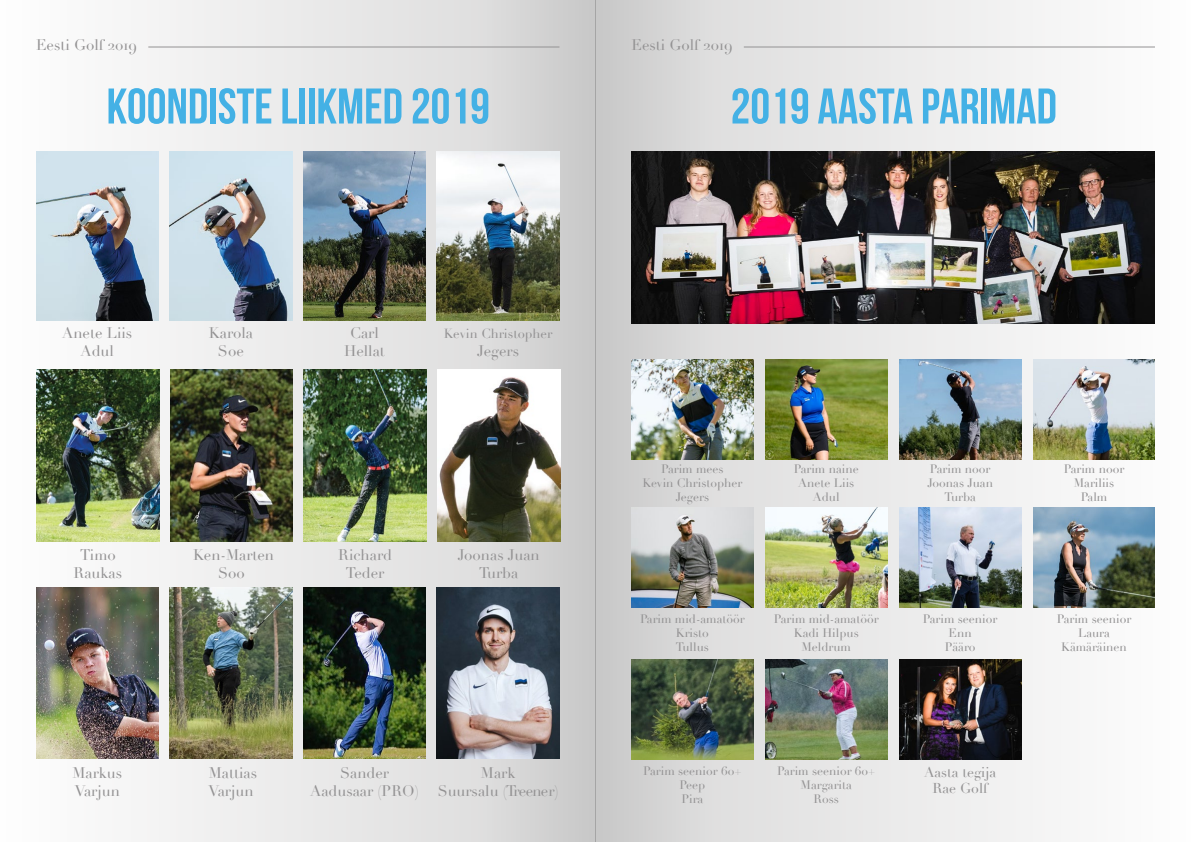
<style>
.page{position:relative;width:1191px;height:842px;background:#fff}
.page>*{position:absolute;margin:0;border:0;box-sizing:border-box;transform-origin:0 0}
.t1{font:700 50px "Bebas Neue";color:#44b1e5}
.t2{font:15px/18px "Didot";color:#939293;text-align:center}
.t3{font:14px/16.8px "Didot";color:#939293;text-align:center}
.t4{font:13px "Didot";color:#939293}
.t5{font:12px/14px "Didot";color:#939293;text-align:center}
</style>
<div class="page">
<div style="left:0;top:0;width:595px;height:842px;background:linear-gradient(to right,#fefffe,#d0d0d0)"></div>
<div style="left:595px;top:0;width:596px;height:842px;background:linear-gradient(to right,#d1d1d1,#fff)"></div>
<hr style="left:148px;top:47px;width:411px;height:1px;background:#939293">
<hr style="left:744px;top:47px;width:411px;height:1px;background:#939293">
<img style="left:36px;top:151px;width:123px;height:169px">
<img style="left:170px;top:151px;width:122px;height:169px">
<img style="left:303px;top:151px;width:123px;height:169px">
<img style="left:437px;top:151px;width:122px;height:169px">
<img style="left:170px;top:369px;width:123px;height:172px">
<img style="left:304px;top:369px;width:122px;height:172px">
<img style="left:437px;top:369px;width:123px;height:172px">
<img style="left:37px;top:369px;width:122px;height:172px">
<img style="left:36px;top:588px;width:123px;height:170px">
<img style="left:170px;top:588px;width:122px;height:170px">
<img style="left:303px;top:588px;width:123px;height:170px">
<img style="left:437px;top:588px;width:122px;height:170px">
<img style="left:631px;top:151px;width:524px;height:173px">
<img style="left:631px;top:359px;width:122px;height:100px">
<img style="left:765px;top:359px;width:122px;height:100px">
<img style="left:899px;top:359px;width:122px;height:100px">
<img style="left:1033px;top:359px;width:122px;height:100px">
<img style="left:631px;top:508px;width:122px;height:100px">
<img style="left:765px;top:508px;width:122px;height:100px">
<img style="left:1033px;top:508px;width:122px;height:100px">
<img style="left:899px;top:508px;width:122px;height:100px">
<img style="left:765px;top:659px;width:122px;height:100px">
<img style="left:631px;top:659px;width:122px;height:100px">
<img style="left:899px;top:659px;width:122px;height:100px">
<p class="t2" style="left:36px;top:36px;width:102px">Eesti Golf 2019</p>
<h1 class="t1" style="left:106px;top:79px;width:385px">KOONDISTE LIIKMED 2019</h1>
<h1 class="t1" style="left:730px;top:79px;width:328px">2019 AASTA PARIMAD</h1>
<p class="t2" style="left:631px;top:36px;width:102px">Eesti Golf 2019</p>
<p class="t2" style="left:62px;top:324px;width:71px">Anete Liis<br>Adul</p>
<p class="t2" style="left:209px;top:324px;width:46px">Karola<br>Soe</p>
<p class="t2" style="left:344px;top:324px;width:42px">Carl<br>Hellat</p>
<p class="t4" style="left:444px;top:326px;width:110px">Kevin Christopher</p>
<p class="t2" style="left:477px;top:342px;width:43px">Jegers</p>
<p class="t2" style="left:74px;top:546px;width:50px">Timo<br>Raukas</p>
<p class="t2" style="left:193px;top:546px;width:82px">Ken-Marten<br>Soo</p>
<p class="t2" style="left:338px;top:546px;width:55px">Richard<br>Teder</p>
<p class="t2" style="left:458px;top:546px;width:84px">Joonas Juan<br>Turba</p>
<p class="t2" style="left:72px;top:764px;width:51px;text-align:left">Markus<br>Varjun</p>
<p class="t2" style="left:208px;top:764px;width:50px;text-align:left">Mattias<br>Varjun</p>
<p class="t2" style="left:310px;top:764px;width:110px">Sander<br>Aadusaar (PRO)</p>
<p class="t2" style="left:438px;top:764px;width:122px">Mark<br>Suursalu (Treener)</p>
<p class="t5" style="left:642px;top:462px;width:102px">Parim mees<br>Kevin Christopher<br>Jegers</p>
<p class="t5" style="left:794px;top:462px;width:66px">Parim naine<br>Anete Liis<br>Adul</p>
<p class="t5" style="left:927px;top:463px;width:67px">Parim noor<br>Joonas Juan<br>Turba</p>
<p class="t5" style="left:1063px;top:463px;width:62px">Parim noor<br>Mariliis<br>Palm</p>
<p class="t5" style="left:640px;top:612px;width:106px">Parim mid-amatöör<br>Kristo<br>Tullus</p>
<p class="t5" style="left:774px;top:612px;width:106px">Parim mid-amatöör<br>Kadi Hilpus<br>Meldrum</p>
<p class="t5" style="left:1056px;top:612px;width:76px">Parim seenior<br>Laura<br>Kämäräinen</p>
<p class="t5" style="left:923px;top:612px;width:76px">Parim seenior<br>Enn<br>Pääro</p>
<p class="t5" style="left:777px;top:764px;width:100px">Parim seenior 60+<br>Margarita<br>Ross</p>
<p class="t5" style="left:643px;top:764px;width:100px">Parim seenior 60+<br>Peep<br>Pira</p>
<p class="t3" style="left:924px;top:764px;width:74px">Aasta tegija<br>Rae Golf</p>
</div>
